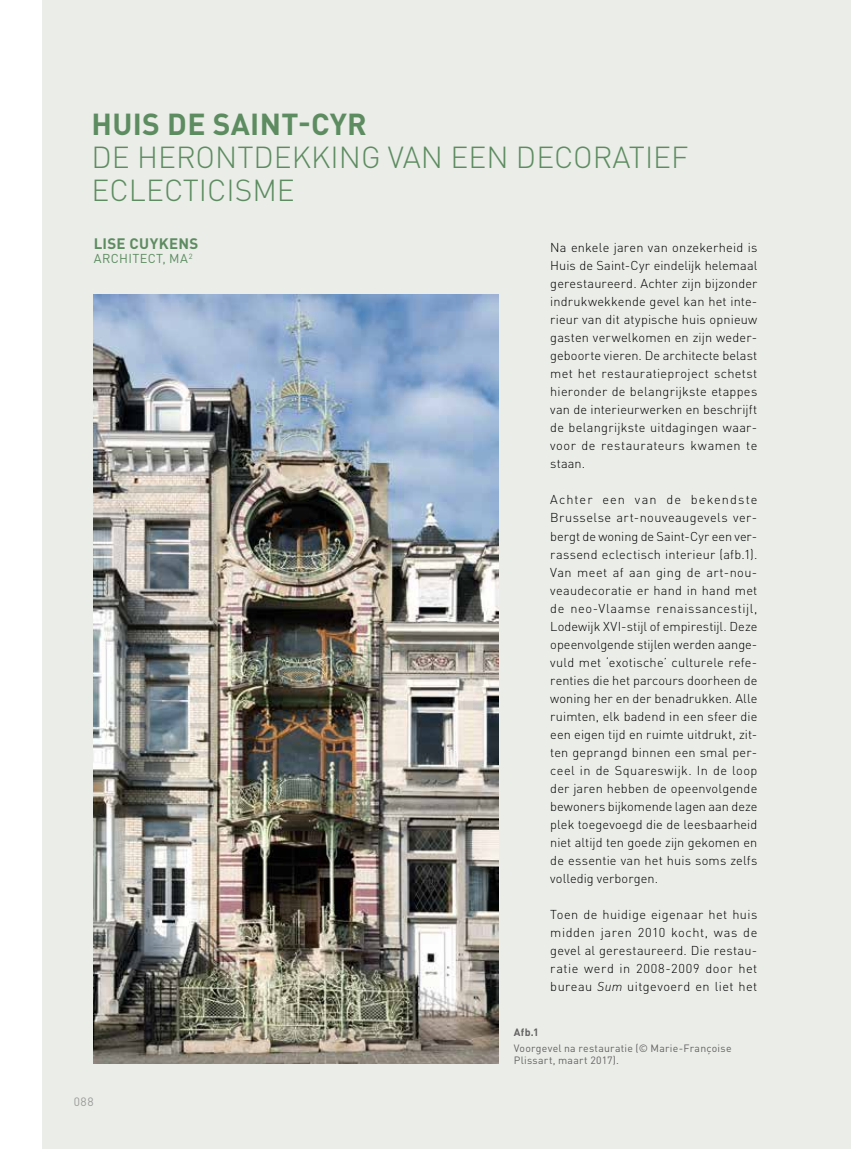
<style>
.page{position:relative;width:851px;height:1149px;background:#fff}
.page>*{position:absolute;margin:0;border:0;box-sizing:border-box;transform-origin:0 0}
.t1{font:300 30px/33px "DINOT";color:#5d8c60}
.t2{font:700 30px "DINOT";letter-spacing:.01em;color:#5d8c60}
.t3{font:700 15px "DINOT";letter-spacing:.025em;color:#5d8c60}
.t4{font:300 12.75px/18px "DINOT";letter-spacing:.025em;color:#000;text-align:justify}
.t5{font:12.75px "DINOT";letter-spacing:.03em;color:#5d8c60}
.t6{font:12px "DINOT";color:#9d9d9c}
.t7{font:10.5px/12px "DINOT";letter-spacing:.025em;color:#646363}
.t8{font:700 10.5px "DINOT";color:#646363}
.s1{font-style:italic}
</style>
<div class="page">
<div style="left:43px;top:0;width:807px;height:1148px;background:#eaede8"></div>
<img style="left:94px;top:295px;width:405px;height:768px">
<h1 class="t2" style="left:92px;top:104px;width:276px">HUIS DE SAINT-CYR</h1>
<h1 class="t1" style="left:92px;top:140px;width:598px">DE HERONTDEKKING VAN EEN DECORATIEF<br>ECLECTICISME</h1>
<p class="t3" style="left:94px;top:234px;width:106px">LISE CUYKENS</p>
<p class="t5" style="left:94px;top:250px;width:100px">ARCHITECT, MA<sup>2</sup></p>
<p class="t6" style="left:74px;top:1094px;width:21px">088</p>
<p class="t4" style="left:550px;top:238px;width:208px">Na enkele jaren van onzekerheid is Huis de Saint-Cyr eindelijk helemaal gerestaureerd. Achter zijn bijzonder indrukwekkende gevel kan het inte&shy;rieur van dit atypische huis opnieuw gasten verwelkomen en zijn weder&shy;geboorte vieren. De architecte belast met het restauratieproject schetst hieronder de belangrijkste etappes van de interieurwerken en beschrijft de belangrijkste uitdagingen waar&shy;voor de restaurateurs kwamen te staan.</p>
<p class="t4" style="left:550px;top:490px;width:208px">Achter een van de bekendste Brusselse art-nouveaugevels ver&shy;bergt de woning de Saint-Cyr een ver&shy;rassend eclectisch interieur (afb.1).<br>Van meet af aan ging de art-nou&shy;veaudecoratie er hand in hand met de neo-Vlaamse renaissancestijl, Lodewijk XVI-stijl of empirestijl. Deze opeenvolgende stijlen werden aange&shy;vuld met ‘exotische’ culturele refe&shy;renties die het parcours doorheen de woning her en der benadrukken. Alle ruimten, elk badend in een sfeer die een eigen tijd en ruimte uitdrukt, zit&shy;ten geprangd binnen een smal per&shy;ceel in de Squareswijk. In de loop der jaren hebben de opeenvolgende bewoners bijkomende lagen aan deze plek toegevoegd die de leesbaarheid niet altijd ten goede zijn gekomen en de essentie van het huis soms zelfs volledig verborgen.</p>
<p class="t4" style="left:550px;top:904px;width:208px">Toen de huidige eigenaar het huis midden jaren 2010 kocht, was de gevel al gerestaureerd. Die restau&shy;ratie werd in 2008-2009 door het bureau <span class="s1">Sum</span> uitgevoerd en liet het</p>
<p class="t8" style="left:513px;top:1024px;width:27px">Afb.1</p>
<p class="t7" style="left:513px;top:1041px;width:219px">Voorgevel na restauratie (© Marie-Françoise<br>Plissart, maart 2017).</p>
</div>
